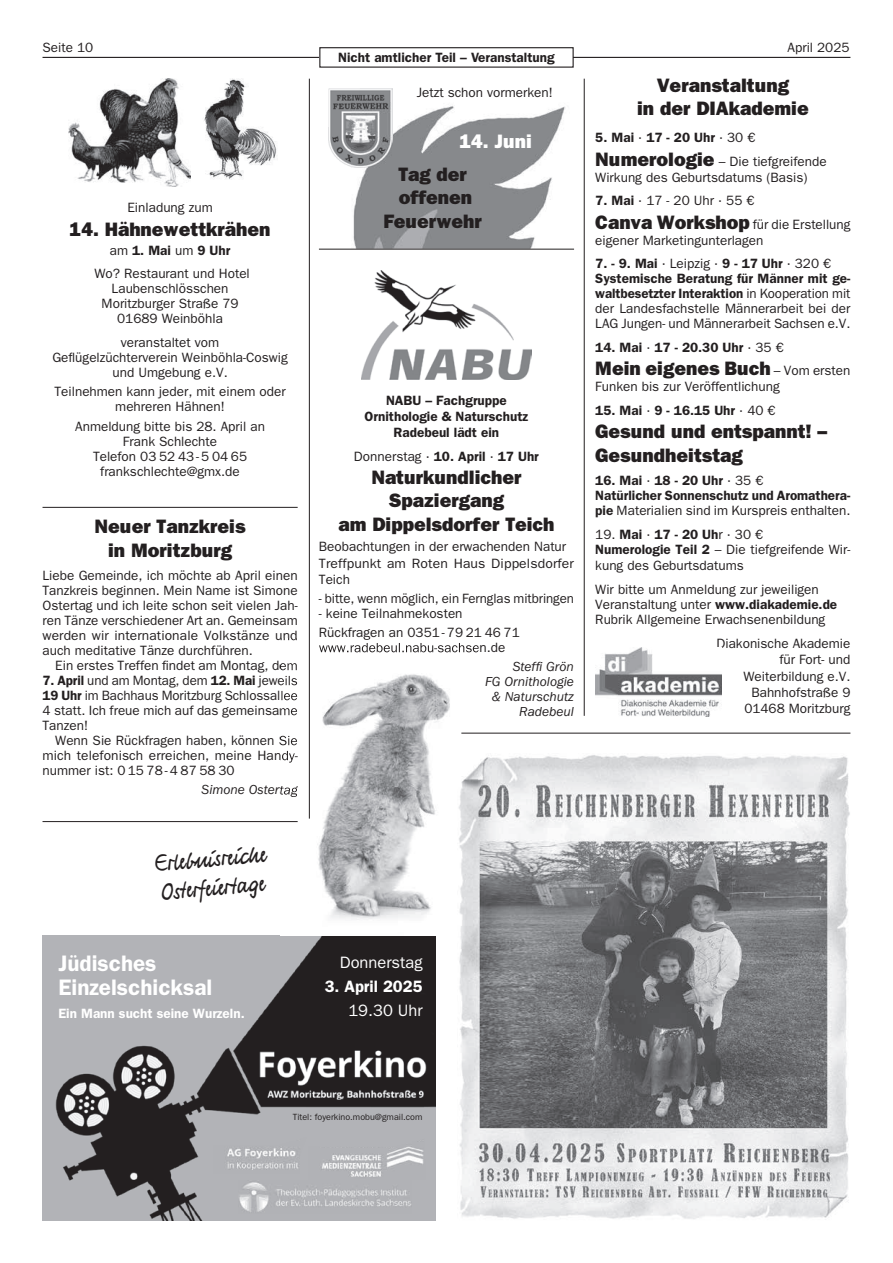
<style>
.page{position:relative;width:893px;height:1263px;background:#fff}
.page>*{position:absolute;margin:0;border:0;box-sizing:border-box;transform-origin:0 0}
.t1{font:24px/28.8px "Renate Handwriting";color:#231f20}
.t2{font:600 22.5px/23.5px "ITC Franklin Gothic Std";color:#fff}
.t3{font:19.5px/23.4px "ITC Franklin Gothic Std Hvy";color:#231f20;text-align:center}
.t4{font:19.5px "ITC Franklin Gothic Std Hvy";color:#fff}
.t5{font:16.5px "ITC Franklin Gothic Std";color:#fff}
.t6{font:600 16.5px "ITC Franklin Gothic Std";color:#fff}
.t7{font:13.5px/15px "ITC Franklin Gothic Std";color:#231f20}
.t8{font:600 13.5px/16.2px "ITC Franklin Gothic Std";color:#231f20;text-align:center}
.t9{font:italic 13.5px/15px "ITC Franklin Gothic Std";color:#231f20;text-align:right}
.t10{font:600 13.5px "ITC Franklin Gothic Std";color:#fff}
.t11{font:9px "ITC Franklin Gothic Std";color:#231f20}
.s1{font-weight:600}
.s2{font-weight:400}
.s3{font-family:"ITC Franklin Gothic Std Hvy";font-size:19.5px}
.s4{font-family:"ITC Franklin Gothic Std";font-size:13.5px}
</style>
<div class="page">
<hr style="left:43px;top:57px;width:807px;height:1px;background:#231f20">
<div style="left:320px;top:48px;width:253px;height:19px;background:#fff"></div>
<div style="left:319px;top:47px;width:255px;height:21px;border:1px solid #231f20"></div>
<img style="left:361px;top:270px;width:171px;height:109px">
<img style="left:43px;top:935px;width:393px;height:285px">
<img style="left:308px;top:1139px;width:117px;height:41px">
<img style="left:213px;top:1137px;width:94px;height:36px">
<img style="left:459px;top:755px;width:391px;height:464px">
<img style="left:595px;top:647px;width:126px;height:70px">
<img style="left:204px;top:79px;width:73px;height:101px">
<img style="left:68px;top:79px;width:123px;height:108px">
<hr style="left:43px;top:507px;width:255px;height:1px;background:#231f20">
<img style="left:351px;top:106px;width:221px;height:143px">
<img style="left:280px;top:639px;width:198px;height:148px">
<img style="left:280px;top:787px;width:155px;height:133px">
<img style="left:320px;top:639px;width:111px;height:1px">
<img style="left:319px;top:643px;width:159px;height:9px">
<img style="left:457px;top:753px;width:21px;height:182px">
<svg style="left:280px;top:639px;width:18px;height:1px"></svg>
<img style="left:280px;top:661px;width:18px;height:12px">
<img style="left:280px;top:676px;width:18px;height:12px">
<img style="left:280px;top:691px;width:18px;height:12px">
<img style="left:280px;top:706px;width:18px;height:12px">
<img style="left:280px;top:735px;width:18px;height:13px">
<img style="left:280px;top:751px;width:18px;height:12px">
<img style="left:280px;top:785px;width:18px;height:12px">
<img style="left:238px;top:1180px;width:174px;height:34px">
<hr style="left:43px;top:821px;width:255px;height:1px;background:#231f20">
<hr style="left:309px;top:79px;width:1px;height:740px;background:#231f20">
<img style="left:328px;top:88px;width:32px;height:40px">
<img style="left:360px;top:88px;width:33px;height:15px">
<img style="left:328px;top:128px;width:23px;height:39px">
<img style="left:351px;top:103px;width:42px;height:65px">
<hr style="left:584px;top:79px;width:1px;height:637px;background:#231f20">
<hr style="left:461px;top:733px;width:389px;height:1px;background:#231f20">
<hr style="left:319px;top:249px;width:255px;height:1px;background:#231f20">
<p class="t7" style="left:43px;top:40px;width:52px">Seite 10</p>
<p class="t7" style="left:787px;top:40px;width:64px">April 2025</p>
<p class="t8" style="left:338px;top:50px;width:218px">Nicht amtlicher Teil – Veranstaltung</p>
<p class="t7" style="left:127px;top:200px;width:87px">Einladung zum</p>
<h3 class="t3" style="left:70px;top:217px;width:202px">14. Hähnewettkrähen</h3>
<p class="t7" style="left:94px;top:239px;width:157px;line-height:23.5px;text-align:center">am <span class="s1">1. Mai</span> um <span class="s1">9 uhr<br></span>Wo? Restaurant und Hotel</p>
<p class="t7" style="left:102px;top:281px;width:138px;text-align:center">Laubenschlösschen<br>Moritzburger Straße 79<br>01689 Weinböhla</p>
<p class="t7" style="left:52px;top:335px;width:237px;text-align:center">veranstaltet vom<br>Geflügelzüchterverein Weinböhla-Coswig und Umgebung e.V.</p>
<p class="t7" style="left:55px;top:384px;width:233px;text-align:center">Teilnehmen kann jeder, mit einem oder mehreren Hähnen!</p>
<p class="t7" style="left:75px;top:418px;width:191px;text-align:center">Anmeldung bitte bis 28. April an<br>Frank Schlechte<br>Telefon 03 52 43- 5 04 65 frankschlechte@gmx.de</p>
<h3 class="t3" style="left:95px;top:515px;width:152px">Neuer Tanzkreis in Moritzburg</h3>
<p class="t7" style="left:43px;top:568px;width:257px;text-align:justify">Liebe Gemeinde, ich möchte ab April einen Tanzkreis beginnen. Mein Name ist Simone Ostertag und ich leite schon seit vielen Jah&shy;ren Tänze verschiedener Art an. Gemeinsam werden wir internationale Volkstänze und auch meditative Tänze durchführen.</p>
<p class="t7" style="left:55px;top:658px;width:244px">Ein erstes Treffen findet am Montag, dem</p>
<p class="t7" style="left:43px;top:673px;width:257px;text-align:justify"><span class="s1">7. April</span> und am Montag, dem <span class="s1">12. Mai</span> jeweils <span class="s1">19 uhr</span> im Bachhaus Moritzburg Schlossallee 4 statt. Ich freue mich auf das gemeinsame Tanzen!</p>
<p class="t7" style="left:43px;top:733px;width:257px;text-align:justify;text-indent:13px">Wenn Sie Rückfragen haben, können Sie mich telefonisch erreichen, meine Handy&shy;nummer ist: 015 78-4 87 58 30</p>
<p class="t9" style="left:202px;top:783px;width:98px">Simone Ostertag</p>
<h1 class="t1" style="left:154px;top:851px;width:113px;rotate:-5deg">Erlebnisreiche<br>Osterfeiertage</h1>
<p class="t7" style="left:417px;top:85px;width:138px">Jetzt schon vormerken!</p>
<h3 class="t4" style="left:460px;top:130px;width:74px">14. Juni</h3>
<h3 class="t3" style="left:383px;top:162px;width:100px">Tag der offenen<br>Feuerwehr</h3>
<p class="t8" style="left:365px;top:392px;width:165px">NABu – Fachgruppe<br>Ornithologie &amp; Naturschutz<br>Radebeul lädt ein</p>
<p class="t8" style="left:354px;top:448px;width:186px"><span class="s2">Donnerstag ·</span> 10. April <span class="s2">·</span> 17 uhr</p>
<h3 class="t3" style="left:338px;top:466px;width:218px">Naturkundlicher<br>Spaziergang<br>am Dippelsdorfer Teich</h3>
<p class="t7" style="left:319px;top:539px;width:257px;line-height:16.2px">Beobachtungen in der erwachenden Natur<br>Treffpunkt am Roten Haus Dippelsdorfer<br>Teich</p>
<p class="t7" style="left:319px;top:591px;width:257px">- bitte, wenn möglich, ein Fernglas mitbringen</p>
<p class="t7" style="left:319px;top:604px;width:202px;line-height:19.2px">- keine Teilnahmekosten<br>Rückfragen an 0351-79 21 46 71</p>
<p class="t9" style="left:485px;top:660px;width:90px">Steffi Grön<br>FG Ornithologie &amp; Naturschutz<br>Radebeul</p>
<h2 class="t2" style="left:58px;top:952px;width:155px">Jüdisches<br>Einzelschicksal</h2>
<p class="t10" style="left:58px;top:1006px;width:188px">Ein Mann sucht seine Wurzeln.</p>
<p class="t5" style="left:340px;top:953px;width:84px">Donnerstag</p>
<p class="t6" style="left:325px;top:977px;width:100px">3. April 2025</p>
<p class="t5" style="left:348px;top:1001px;width:76px">19.30 Uhr</p>
<h3 class="t3" style="left:637px;top:74px;width:173px">Veranstaltung<br>in der DIAkademie</h3>
<p class="t7" style="left:595px;top:126px;width:233px;line-height:23.4px"><span class="s1">5. Mai</span> · <span class="s1">17 - 20 uhr</span> · 30 €<br><span class="s3">Numerologie</span> – Die tiefgreifende</p>
<p class="t7" style="left:595px;top:170px;width:214px">Wirkung des Geburtsdatums (Basis)</p>
<p class="t7" style="left:595px;top:189px;width:257px;line-height:23.4px"><span class="s1">7. Mai</span> · 17 - 20 Uhr · 55 €<br><span class="s3">Canva Workshop</span> für die Erstellung</p>
<p class="t7" style="left:595px;top:233px;width:170px">eigener Marketingunterlagen</p>
<p class="t7" style="left:595px;top:256px;width:257px"><span class="s1">7. - 9. Mai</span> · Leipzig · <span class="s1">9 - 17 uhr</span> · 320 € <span class="s1">Systemische Beratung für Männer mit ge&shy;waltbesetzter Interaktion</span> in Kooperation mit der Landesfachstelle Männerarbeit bei der LAG Jungen- und Männerarbeit Sachsen e.V.</p>
<p class="t8" style="left:595px;top:339px;width:190px">14. Mai <span class="s2">·</span> 17 - 20.30 uhr <span class="s2">· 35 €</span></p>
<h3 class="t3" style="left:595px;top:357px;width:257px">Mein eigenes Buch <span class="s4">– Vom ersten</span></h3>
<p class="t7" style="left:595px;top:379px;width:186px">Funken bis zur Veröffentlichung</p>
<p class="t8" style="left:595px;top:402px;width:182px">15. Mai <span class="s2">·</span> 9 - 16.15 uhr <span class="s2">· 40 €</span></p>
<h3 class="t3" style="left:595px;top:420px;width:234px;text-align:left">Gesund und entspannt! –<br>Gesundheitstag</h3>
<p class="t8" style="left:595px;top:473px;width:257px;line-height:15px;text-align:left">16. Mai <span class="s2">·</span> 18 - 20 uhr <span class="s2">· 35 €<br></span>Natürlicher Sonnenschutz und Aromathera&shy;pie <span class="s2">Materialien sind im Kurspreis enthalten.</span></p>
<p class="t7" style="left:595px;top:526px;width:257px;line-height:15.6px">19. <span class="s1">Mai</span> · <span class="s1">17 - 20 uh</span>r · 30 €<br><span class="s1">Numerologie Teil 2</span> – Die tiefgreifende Wir&shy;kung des Geburtsdatums</p>
<p class="t7" style="left:595px;top:581px;width:243px">Wir bitte um Anmeldung zur jeweiligen<br>Veranstaltung unter <span class="s1">www.diakademie.de<br></span>Rubrik Allgemeine Erwachsenenbildung</p>
<p class="t7" style="left:716px;top:636px;width:135px;line-height:16.2px;text-align:right">Diakonische Akademie für Fort- und<br>Weiterbildung e.V.<br>Bahnhofstraße 9<br>01468 Moritzburg</p>
<p class="t11" style="left:293px;top:1112px;width:131px">Titel: foyerkino.mobu@gmail.com</p>
</div>
